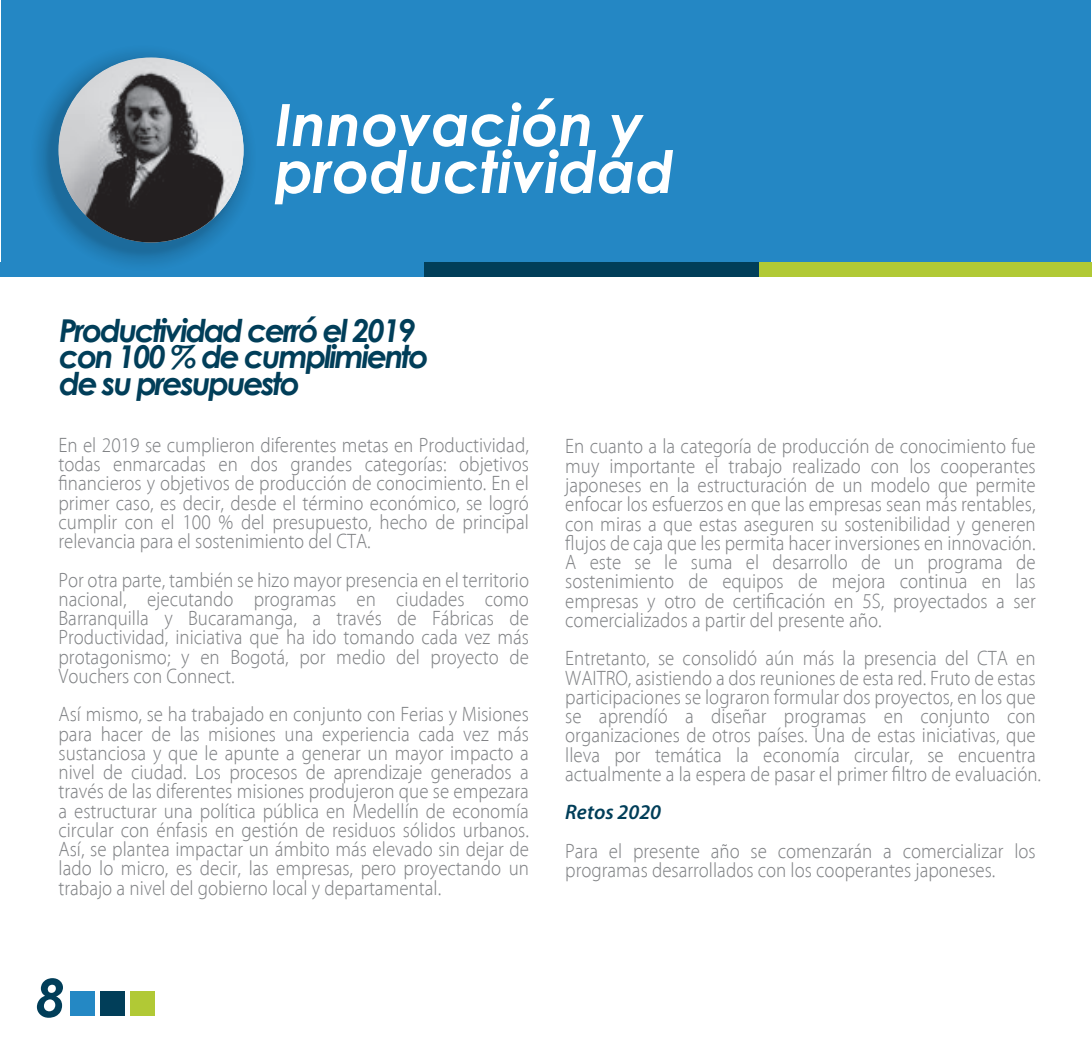
<style>
.page{position:relative;width:1092px;height:1042px;background:#fff}
.page>*{position:absolute;margin:0;border:0;box-sizing:border-box;transform-origin:0 0}
.t1{font:italic 700 58.27px/46.9px "Century Gothic";color:#fff}
.t2{font:italic 700 52.5px "Century Gothic";color:#013e59}
.t3{font:italic 700 31.5px/26.2px "Century Gothic";letter-spacing:-.075em;color:#013e59}
.t4{font:300 semi-condensed 21px/19.2px "Myriad Pro";color:#808285;text-align:justify}
.t5{font:italic 600 21px "Myriad Pro";color:#013e59}
</style>
<div class="page">
<div style="left:1px;top:0;width:1089px;height:269px;background:#2487c4"></div>
<div style="left:71px;top:991px;width:24px;height:25px;background:#2488c4"></div>
<div style="left:100px;top:991px;width:25px;height:25px;background:#013e59"></div>
<div style="left:130px;top:991px;width:25px;height:25px;background:#b1c935"></div>
<div style="left:0;top:262px;width:478px;height:14px;background:#2487c4"></div>
<div style="left:424px;top:262px;width:362px;height:14px;background:#013e59"></div>
<div style="left:759px;top:262px;width:332px;height:14px;background:#b1c935"></div>
<svg style="left:37px;top:52px;width:212px;height:212px"></svg>
<div style="left:51px;top:66px;width:184px;height:184px;background:#1c6b9c;border-radius:50%"></div>
<img style="left:58px;top:57px;width:185px;height:185px;border-radius:92px">
<h1 class="t1" style="left:275px;top:105px;width:401px">Innovación y productividad</h1>
<h3 class="t3" style="left:59px;top:319px;width:371px">Productividad cerró el 2019 con 100 % de cumplimiento de su presupuesto</h3>
<p class="t4" style="left:58px;top:436px;width:472px">En el 2019 se cumplieron diferentes metas en Productividad, todas enmarcadas en dos grandes categorías: objetivos financieros y objetivos de producción de conocimiento. En el primer caso, es decir, desde el término económico, se logró cumplir con el 100 % del presupuesto, hecho de principal relevancia para el sostenimiento del CTA.</p>
<p class="t4" style="left:58px;top:570px;width:472px">Por otra parte, también se hizo mayor presencia en el territorio nacional, ejecutando programas en ciudades como Barranquilla y Bucaramanga, a través de Fábricas de Productividad, iniciativa que ha ido tomando cada vez más protagonismo; y en Bogotá, por medio del proyecto de Vouchers con Connect.</p>
<p class="t4" style="left:58px;top:705px;width:472px">Así mismo, se ha trabajado en conjunto con Ferias y Misiones para hacer de las misiones una experiencia cada vez más sustanciosa y que le apunte a generar un mayor impacto a nivel de ciudad. Los procesos de aprendizaje generados a través de las diferentes misiones produjeron que se empezara a estructurar una política pública en Medellín de economía circular con énfasis en gestión de residuos sólidos urbanos.<br>Así, se plantea impactar un ámbito más elevado sin dejar de lado lo micro, es decir, las empresas, pero proyectando un trabajo a nivel del gobierno local y departamental.</p>
<h2 class="t2" style="left:36px;top:974px;width:31px">8</h2>
<p class="t4" style="left:565px;top:437px;width:472px">En cuanto a la categoría de producción de conocimiento fue muy importante el trabajo realizado con los cooperantes japoneses en la estructuración de un modelo que permite enfocar los esfuerzos en que las empresas sean más rentables, con miras a que estas aseguren su sostenibilidad y generen flujos de caja que les permita hacer inversiones en innovación.<br>A este se le suma el desarrollo de un programa de sostenimiento de equipos de mejora continua en las empresas y otro de certificación en 5S, proyectados a ser comercializados a partir del presente año.</p>
<p class="t4" style="left:565px;top:649px;width:477px;text-align:left">Entretanto, se consolidó aún más la presencia del CTA en WAITRO, asistiendo a dos reuniones de esta red. Fruto de estas participaciones se lograron formular dos proyectos, en los que se aprendíó a diseñar programas en conjunto con organizaciones de otros países. Una de estas iniciativas, que lleva por temática la economía circular, se encuentra actualmente a la espera de pasar el primer filtro de evaluación.</p>
<p class="t5" style="left:565px;top:804px;width:97px">Retos 2020</p>
<p class="t4" style="left:565px;top:842px;width:472px">Para el presente año se comenzarán a comercializar los programas desarrollados con los cooperantes japoneses.</p>
</div>
